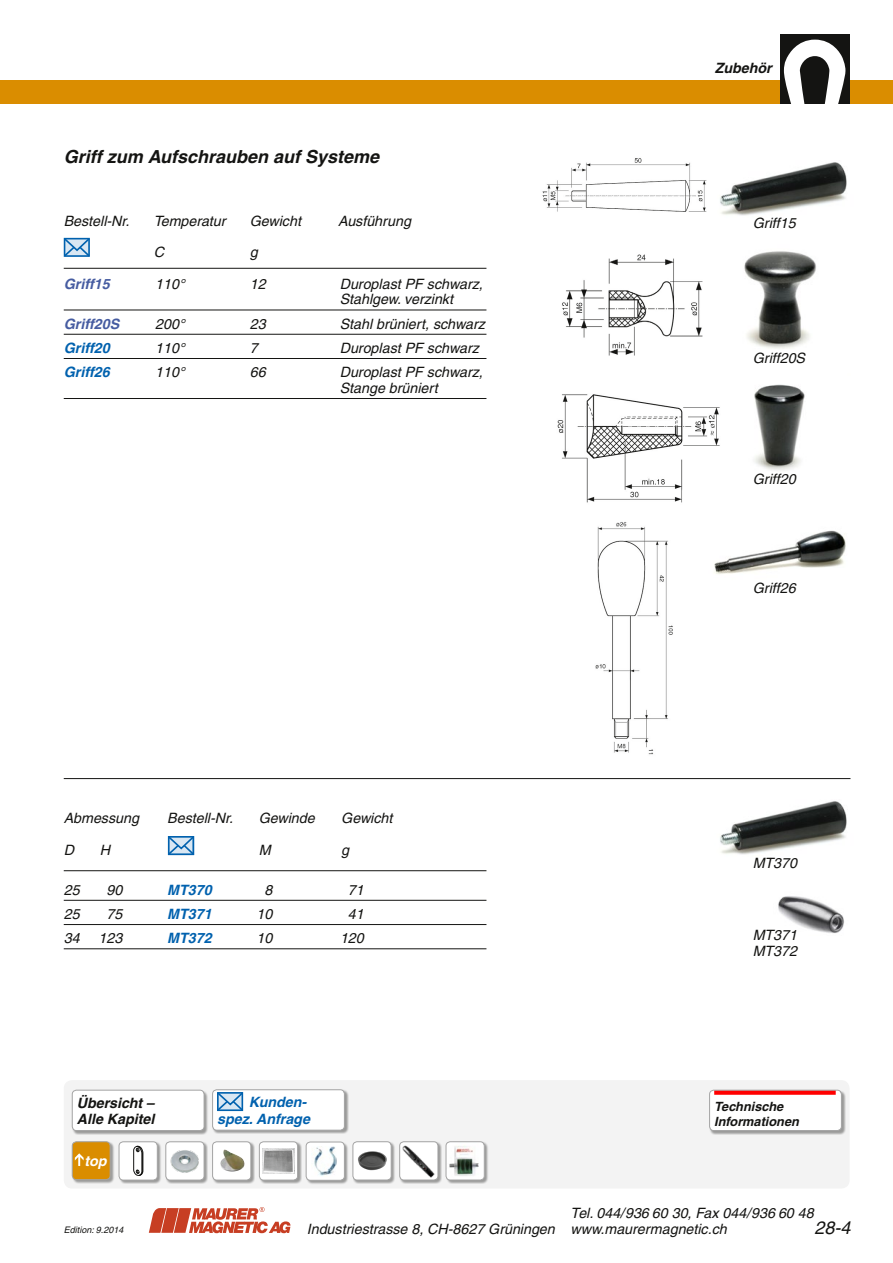
<style>
.page{position:relative;width:893px;height:1263px;background:#fff}
.page>*{position:absolute;margin:0;border:0;box-sizing:border-box;transform-origin:0 0}
._2_Titel__BZ{font:italic 700 18px "Helvetica";color:#141412}
.t1{font:italic 18px "Helvetica";color:#141412}
.Tab__Sägebl{font:italic 14.25px/15.8px "Helvetica";color:#141412}
.Text__BZ{font:italic 14.25px "Helvetica";color:#141412}
.Tab__Sägebl-2{font:italic 700 14.25px/16.5px "Helvetica";color:#0061ae;text-align:right}
._2_Titel__BZ-2{font:italic 700 14.25px/16.5px "Helvetica";color:#141412}
.Tab__Sägebl-3{font:italic 700 14.25px "Helvetica";color:#465ca1}
.Einzug{font:italic 700 14.25px "Helvetica";color:#141412}
._2_Titel__BZ-3{font:italic 700 14.25px "Helvetica";color:#fff}
.Tab__Sägebl-4{font:italic 700 12.75px/15px "Helvetica";color:#141412}
.Text{font:italic 9px "Helvetica";color:#141412}
</style>
<div class="page">
<div style="left:0;top:81px;width:893px;height:23px;background:#da8d00"></div>
<svg style="left:149px;top:1207px;width:141px;height:26px"></svg>
<div style="left:780px;top:34px;width:70px;height:70px;background:#141412"></div>
<svg style="left:784px;top:40px;width:61px;height:64px"></svg>
<img style="left:720px;top:162px;width:127px;height:54px">
<img style="left:720px;top:801px;width:127px;height:54px">
<img style="left:542px;top:158px;width:165px;height:54px">
<img style="left:744px;top:251px;width:72px;height:98px">
<img style="left:562px;top:254px;width:141px;height:102px">
<img style="left:754px;top:384px;width:51px;height:87px">
<img style="left:557px;top:394px;width:163px;height:109px">
<img style="left:714px;top:530px;width:132px;height:44px">
<img style="left:595px;top:522px;width:78px;height:233px">
<svg style="left:63px;top:237px;width:27px;height:20px"></svg>
<img style="left:778px;top:896px;width:66px;height:37px">
<div style="left:64px;top:1080px;width:786px;height:108px;background:#f3f3f3;border-radius:9px"></div>
<div style="left:166px;top:1141px;width:42px;height:43px;background:#141412;opacity:.4"></div>
<div style="left:166px;top:1142px;width:38px;height:38px;background:#fff;border-radius:4px"></div>
<img style="left:170px;top:1150px;width:29px;height:23px">
<div style="left:165px;top:1141px;width:39px;height:39px;border:1px solid #a4a4a4;border-radius:4px"></div>
<div style="left:119px;top:1141px;width:42px;height:43px;background:#141412;opacity:.4"></div>
<div style="left:119px;top:1142px;width:38px;height:38px;background:#fff;border-radius:4px"></div>
<svg style="left:133px;top:1146px;width:10px;height:30px"></svg>
<div style="left:119px;top:1141px;width:39px;height:39px;border:1px solid #a4a4a4;border-radius:4px"></div>
<div style="left:212px;top:1141px;width:43px;height:43px;background:#141412;opacity:.4"></div>
<div style="left:213px;top:1142px;width:38px;height:38px;background:#fff;border-radius:4px"></div>
<img style="left:220px;top:1149px;width:25px;height:23px">
<div style="left:212px;top:1141px;width:39px;height:39px;border:1px solid #a4a4a4;border-radius:4px"></div>
<div style="left:259px;top:1141px;width:43px;height:43px;background:#141412;opacity:.4"></div>
<svg style="left:259px;top:1142px;width:39px;height:38px"></svg>
<img style="left:263px;top:1149px;width:31px;height:24px">
<div style="left:259px;top:1141px;width:39px;height:39px;border:1px solid #a4a4a4;border-radius:4px"></div>
<div style="left:353px;top:1141px;width:42px;height:43px;background:#141412;opacity:.4"></div>
<img style="left:353px;top:1143px;width:38px;height:37px">
<div style="left:353px;top:1141px;width:39px;height:39px;border:1px solid #a4a4a4;border-radius:4px"></div>
<div style="left:306px;top:1142px;width:43px;height:42px;background:#141412;opacity:.4"></div>
<div style="left:306px;top:1142px;width:38px;height:38px;background:#fff;border-radius:4px"></div>
<img style="left:314px;top:1146px;width:22px;height:30px">
<div style="left:306px;top:1141px;width:39px;height:40px;border:1px solid #a4a4a4;border-radius:4px"></div>
<hr style="left:64px;top:778px;width:786px;height:1px;background:#141412">
<svg style="left:167px;top:836px;width:28px;height:20px"></svg>
<div style="left:72px;top:1141px;width:43px;height:43px;background:#141412;opacity:.4"></div>
<div style="left:72px;top:1142px;width:38px;height:37px;background:#da8d00;border-radius:4px"></div>
<div style="left:72px;top:1141px;width:39px;height:39px;border:1px solid #a4a4a4;border-radius:4px"></div>
<svg style="left:75px;top:1153px;width:9px;height:13px"></svg>
<div style="left:399px;top:1141px;width:43px;height:43px;background:#141412;opacity:.4"></div>
<div style="left:400px;top:1142px;width:38px;height:38px;background:#fff;border-radius:4px"></div>
<img style="left:402px;top:1145px;width:33px;height:33px">
<div style="left:399px;top:1141px;width:39px;height:39px;border:1px solid #a4a4a4;border-radius:4px"></div>
<div style="left:446px;top:1141px;width:42px;height:43px;background:#141412;opacity:.4"></div>
<img style="left:446px;top:1142px;width:38px;height:38px">
<div style="left:446px;top:1141px;width:39px;height:39px;border:1px solid #a4a4a4;border-radius:4px"></div>
<hr style="left:64px;top:310px;width:422px;height:1px;background:#141412">
<hr style="left:64px;top:334px;width:422px;height:1px;background:#141412">
<hr style="left:64px;top:358px;width:422px;height:1px;background:#141412">
<hr style="left:64px;top:398px;width:422px;height:1px;background:#141412">
<hr style="left:64px;top:900px;width:422px;height:1px;background:#141412">
<hr style="left:64px;top:924px;width:422px;height:1px;background:#141412">
<hr style="left:64px;top:948px;width:422px;height:1px;background:#141412">
<hr style="left:64px;top:268px;width:422px;height:1px;background:#141412">
<hr style="left:64px;top:870px;width:422px;height:1px;background:#141412">
<div style="left:72px;top:1090px;width:137px;height:45px;background:#141412;opacity:.4"></div>
<div style="left:72px;top:1090px;width:132px;height:40px;background:#fff;border-radius:4px"></div>
<div style="left:72px;top:1090px;width:132px;height:41px;border:1px solid #a4a4a4;border-radius:4px"></div>
<div style="left:212px;top:1089px;width:137px;height:45px;background:#141412;opacity:.4"></div>
<div style="left:213px;top:1090px;width:131px;height:40px;background:#fff;border-radius:4px"></div>
<div style="left:212px;top:1089px;width:133px;height:41px;border:1px solid #a4a4a4;border-radius:4px"></div>
<svg style="left:217px;top:1092px;width:27px;height:20px"></svg>
<div style="left:709px;top:1090px;width:137px;height:45px;background:#141412;opacity:.4"></div>
<div style="left:710px;top:1090px;width:131px;height:40px;background:#fff;border-radius:4px"></div>
<div style="left:714px;top:1090px;width:122px;height:5px;background:#f00"></div>
<div style="left:709px;top:1090px;width:133px;height:41px;border:1px solid #a4a4a4;border-radius:4px"></div>
<p class="_2_Titel__BZ" style="left:64px;top:145px;width:317px">Griff zum Aufschrauben auf Systeme</p>
<p class="Text__BZ" style="left:64px;top:212px;width:67px">Bestell-Nr.</p>
<p class="Text__BZ" style="left:154px;top:212px;width:73px">Temperatur</p>
<p class="Text__BZ" style="left:250px;top:212px;width:53px">Gewicht</p>
<p class="Text__BZ" style="left:338px;top:212px;width:74px">Ausführung</p>
<p class="Tab__Sägebl" style="left:154px;top:244px;width:12px">C</p>
<p class="Tab__Sägebl" style="left:250px;top:244px;width:9px">g</p>
<p class="Tab__Sägebl-3" style="left:64px;top:275px;width:47px">Griff15</p>
<p class="Tab__Sägebl" style="left:155px;top:276px;width:31px">110°</p>
<p class="Tab__Sägebl" style="left:250px;top:276px;width:17px">12</p>
<p class="Tab__Sägebl" style="left:340px;top:276px;width:145px">Duroplast PF schwarz,<br>Stahlgew. verzinkt</p>
<p class="Tab__Sägebl-3" style="left:64px;top:315px;width:57px">Griff20S</p>
<p class="Tab__Sägebl" style="left:155px;top:316px;width:31px">200°</p>
<p class="Tab__Sägebl" style="left:250px;top:316px;width:17px">23</p>
<p class="Tab__Sägebl" style="left:340px;top:316px;width:147px">Stahl brüniert, schwarz</p>
<p class="Tab__Sägebl-2" style="left:64px;top:339px;width:47px">Griff20</p>
<p class="Tab__Sägebl" style="left:155px;top:340px;width:31px">110°</p>
<p class="Tab__Sägebl" style="left:250px;top:340px;width:9px">7</p>
<p class="Tab__Sägebl" style="left:340px;top:340px;width:141px">Duroplast PF schwarz</p>
<p class="Tab__Sägebl-2" style="left:64px;top:364px;width:47px">Griff26</p>
<p class="Tab__Sägebl" style="left:155px;top:364px;width:31px">110°</p>
<p class="Tab__Sägebl" style="left:250px;top:364px;width:17px">66</p>
<p class="Tab__Sägebl" style="left:340px;top:364px;width:145px">Duroplast PF schwarz,<br>Stange brüniert</p>
<p class="Text__BZ" style="left:64px;top:810px;width:77px">Abmessung</p>
<p class="Text__BZ" style="left:167px;top:810px;width:67px">Bestell-Nr.</p>
<p class="Text__BZ" style="left:259px;top:810px;width:57px">Gewinde</p>
<p class="Text__BZ" style="left:341px;top:810px;width:53px">Gewicht</p>
<p class="Tab__Sägebl" style="left:64px;top:842px;width:12px">D</p>
<p class="Tab__Sägebl" style="left:100px;top:842px;width:12px">H</p>
<p class="Tab__Sägebl" style="left:259px;top:842px;width:13px">M</p>
<p class="Tab__Sägebl" style="left:341px;top:842px;width:9px">g</p>
<p class="Tab__Sägebl" style="left:64px;top:882px;width:17px">25</p>
<p class="Tab__Sägebl" style="left:106px;top:882px;width:17px">90</p>
<p class="Tab__Sägebl-2" style="left:167px;top:881px;width:46px">MT370</p>
<p class="Tab__Sägebl" style="left:264px;top:882px;width:9px">8</p>
<p class="Tab__Sägebl" style="left:348px;top:882px;width:17px">71</p>
<p class="Tab__Sägebl" style="left:64px;top:906px;width:17px">25</p>
<p class="Tab__Sägebl" style="left:106px;top:906px;width:17px">75</p>
<p class="Tab__Sägebl-2" style="left:167px;top:905px;width:46px">MT371</p>
<p class="Tab__Sägebl" style="left:256px;top:906px;width:17px">10</p>
<p class="Tab__Sägebl" style="left:348px;top:906px;width:17px">41</p>
<p class="Tab__Sägebl" style="left:64px;top:930px;width:17px">34</p>
<p class="Tab__Sägebl" style="left:98px;top:930px;width:25px">123</p>
<p class="Tab__Sägebl-2" style="left:167px;top:930px;width:46px">MT372</p>
<p class="Tab__Sägebl" style="left:256px;top:930px;width:17px">10</p>
<p class="Tab__Sägebl" style="left:340px;top:930px;width:25px">120</p>
<p class="Einzug" style="left:715px;top:59px;width:59px">Zubehör</p>
<p class="Tab__Sägebl" style="left:753px;top:215px;width:44px">Griff15</p>
<p class="Tab__Sägebl" style="left:753px;top:350px;width:54px">Griff20S</p>
<p class="Tab__Sägebl" style="left:753px;top:471px;width:44px">Griff20</p>
<p class="Tab__Sägebl" style="left:753px;top:580px;width:44px">Griff26</p>
<p class="Tab__Sägebl" style="left:753px;top:855px;width:46px">MT370</p>
<p class="Tab__Sägebl" style="left:753px;top:927px;width:46px">MT371</p>
<p class="Tab__Sägebl" style="left:753px;top:943px;width:46px">MT372</p>
<p class="_2_Titel__BZ-2" style="left:77px;top:1094px;width:79px">Übersicht –<br>Alle Kapitel</p>
<p class="Tab__Sägebl-2" style="left:217px;top:1094px;width:94px">Kunden&shy;spez. Anfrage</p>
<p class="Tab__Sägebl-4" style="left:714px;top:1099px;width:86px">Technische<br>Informationen</p>
<p class="_2_Titel__BZ-3" style="left:85px;top:1152px;width:24px">top</p>
<p class="Tab__Sägebl" style="left:570px;top:1205px;width:245px">Tel. 044/936 60 30, Fax 044/936 60 48</p>
<p class="t1" style="left:814px;top:1217px;width:38px">28-4</p>
<p class="Text" style="left:64px;top:1224px;width:61px">Edition: 9.2014</p>
<p class="Tab__Sägebl" style="left:307px;top:1221px;width:421px">Industriestrasse 8, CH-8627 Grüningen www.maurermagnetic.ch</p>
</div>
